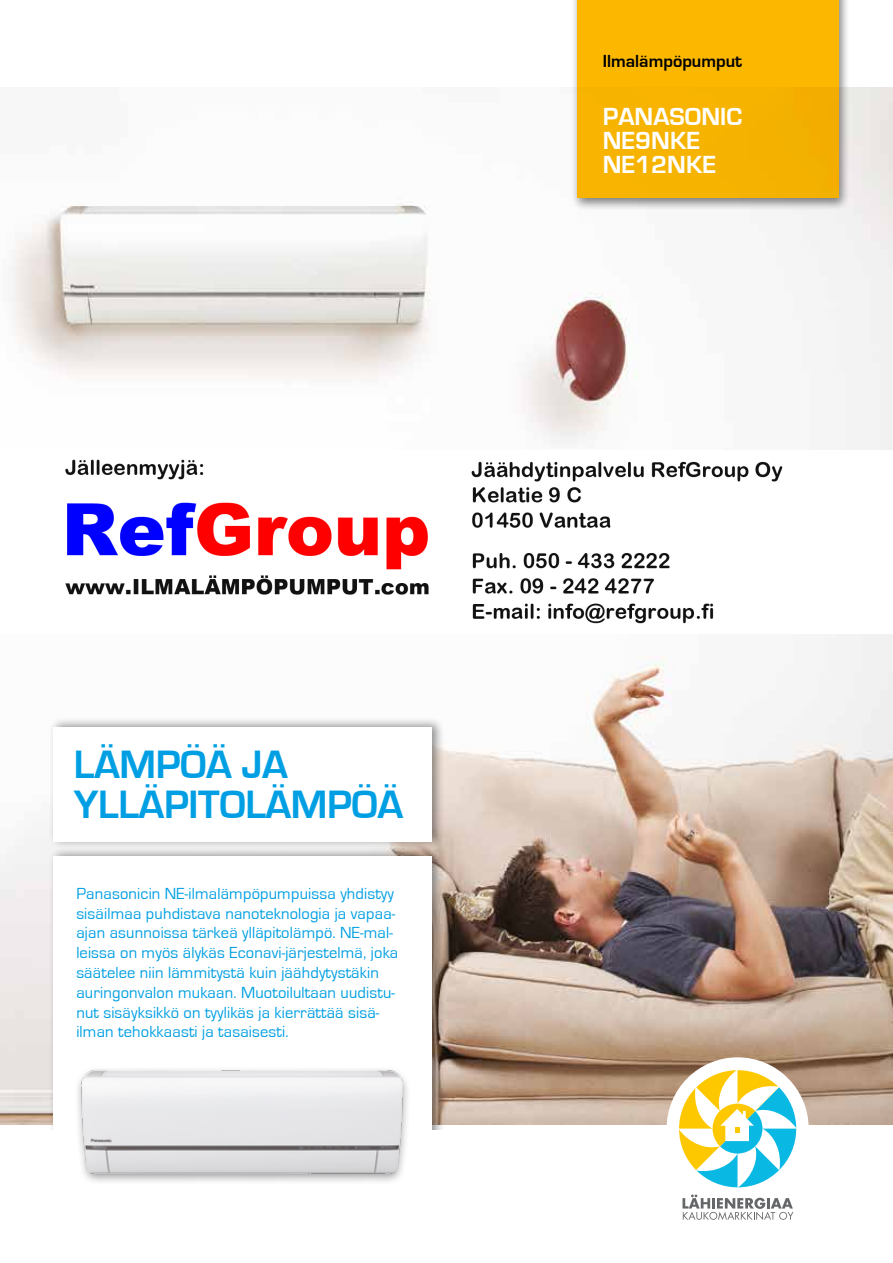
<style>
.page{position:relative;width:893px;height:1263px;background:#fff}
.page>*{position:absolute;margin:0;border:0;box-sizing:border-box;transform-origin:0 0}
.t1{font:700 40.8px/40.5px "Eurostile";letter-spacing:-.01em;color:#009fe3}
.t2{font:700 25.5px/24px "Eurostile";color:#fff}
.t3{font:700 18px "Eurostile";color:#000}
.t4{font:16.5px/19.8px "Eurostile";letter-spacing:.01em;color:#009fe3}
</style>
<div class="page">
<img style="left:0;top:88px;width:893px;height:1036px">
<div style="left:49px;top:847px;width:396px;height:404px;background:#000;opacity:.43"></div>
<div style="left:53px;top:857px;width:379px;height:385px;background:#fff"></div>
<div style="left:49px;top:717px;width:396px;height:132px;background:#000;opacity:.43"></div>
<div style="left:53px;top:727px;width:379px;height:114px;background:#fff"></div>
<div style="left:17px;top:1130px;width:623px;height:133px;background:#fff"></div>
<svg style="left:667px;top:1057px;width:142px;height:163px"></svg>
<div style="left:570px;top:0;width:280px;height:211px;background:#000;opacity:.43"></div>
<div style="left:577px;top:0;width:262px;height:198px;background:#f8b400"></div>
<div style="left:74px;top:1065px;width:337px;height:120px;background:#000;opacity:.4"></div>
<img style="left:76px;top:1065px;width:333px;height:113px">
<img style="left:0;top:450px;width:893px;height:183px">
<p class="t3" style="left:603px;top:52px;width:141px">Ilmalämpöpumput</p>
<h2 class="t2" style="left:603px;top:105px;width:141px">PANASONIC<br>NE9NKE<br>NE12NKE</h2>
<h1 class="t1" style="left:74px;top:745px;width:331px">LÄMPÖÄ JA<br>YLLÄPITOLÄMPÖÄ</h1>
<p class="t4" style="left:76px;top:884px;width:323px">Panasonicin NE-ilmalämpöpumpuissa yhdistyy sisäilmaa puhdistava nanoteknologia ja vapaa&shy;ajan asunnoissa tärkeä ylläpitolämpö. NE-mal&shy;leissa on myös älykäs Econavi-järjestelmä, joka säätelee niin lämmitystä kuin jäähdytystäkin auringonvalon mukaan. Muotoilultaan uudistu&shy;nut sisäyksikkö on tyylikäs ja kierrättää sisä&shy;ilman tehokkaasti ja tasaisesti.</p>
</div>
